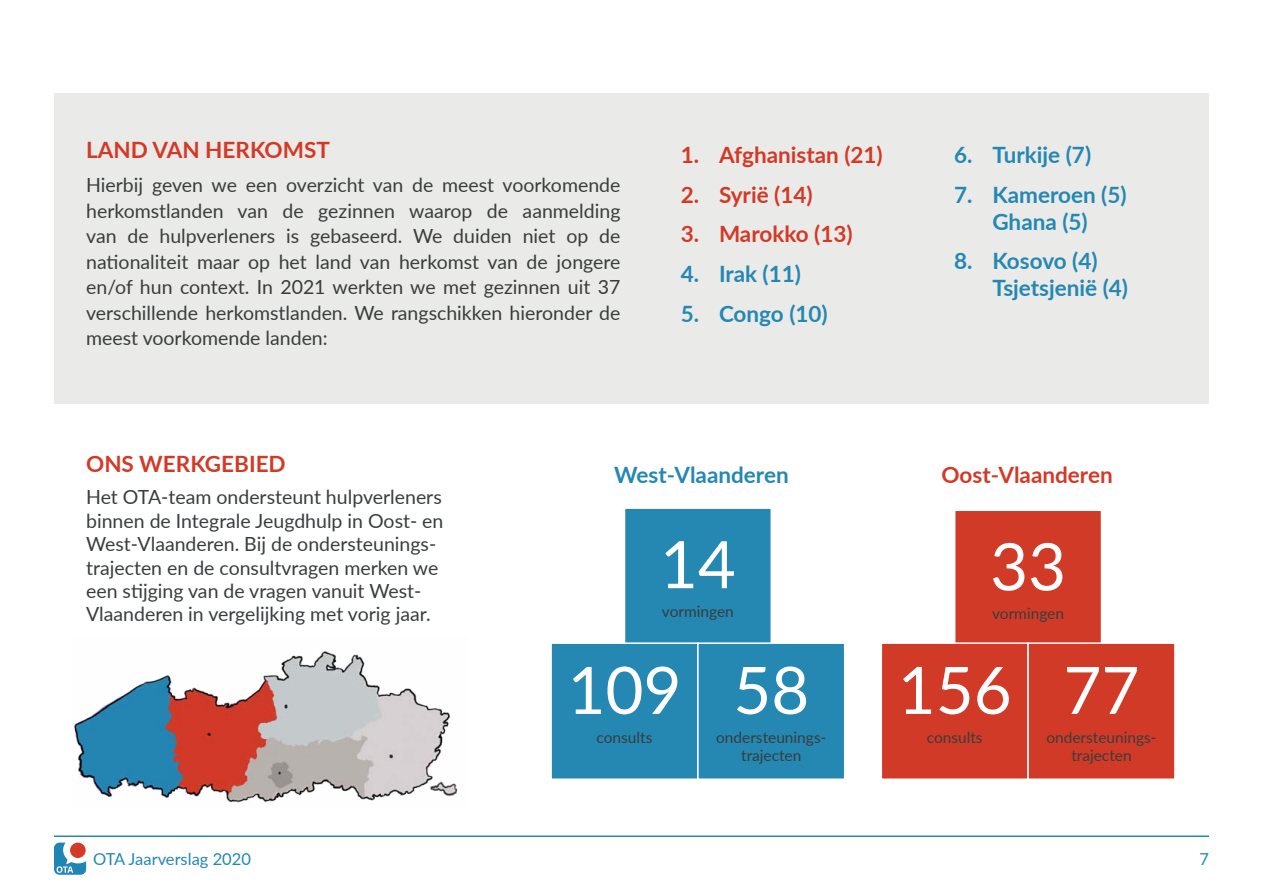
<style>
.page{position:relative;width:1263px;height:893px;background:#fff}
.page>*{position:absolute;margin:0;border:0;box-sizing:border-box;transform-origin:0 0}
.t1{font:65.4px "Lato";color:#fff}
.t2{font:700 22.5px/27px "Lato";color:#2488b2;text-align:center}
.t3{font:700 22.5px "Lato";color:#d23a27}
.t4{font:19.5px/25.5px "Lato";color:#393d3e;text-align:justify}
.t5{font:16.5px "Lato";color:#2488b2}
.t6{font:15.45px/18.6px "Lato";color:#393d3e;text-align:center}
</style>
<div class="page">
<hr style="left:54px;top:835px;width:1155px;height:2px;background:#2488b2">
<svg style="left:54px;top:843px;width:32px;height:32px"></svg>
<div style="left:70px;top:843px;width:16px;height:15px;background:#d23b27;border-radius:50%"></div>
<div style="left:54px;top:93px;width:1155px;height:311px;background:#eaeae8"></div>
<img style="left:74px;top:651px;width:384px;height:152px">
<div style="left:624px;top:508px;width:147px;height:136px;background:#2488b2"></div>
<div style="left:624px;top:507px;width:148px;height:138px;border:2px solid #fff"></div>
<div style="left:955px;top:510px;width:146px;height:136px;background:#d23a28"></div>
<div style="left:954px;top:509px;width:148px;height:138px;border:2px solid #fff"></div>
<div style="left:551px;top:643px;width:147px;height:136px;background:#2488b2"></div>
<div style="left:550px;top:642px;width:149px;height:138px;border:2px solid #fff"></div>
<div style="left:698px;top:643px;width:147px;height:136px;background:#2488b2"></div>
<div style="left:697px;top:642px;width:148px;height:138px;border:2px solid #fff"></div>
<div style="left:881px;top:643px;width:147px;height:136px;background:#d23a28"></div>
<div style="left:880px;top:642px;width:149px;height:138px;border:2px solid #fff"></div>
<div style="left:1028px;top:643px;width:147px;height:136px;background:#d23a28"></div>
<div style="left:1027px;top:642px;width:149px;height:138px;border:2px solid #fff"></div>
<p class="t3" style="left:86px;top:133px;width:245px">LAND VAN HERKOMST</p>
<p class="t4" style="left:86px;top:172px;width:536px">Hierbij geven we een overzicht van de meest voorkomende herkomstlanden van de gezinnen waarop de aanmelding van de hulpverleners is gebaseerd. We duiden niet op de nationaliteit maar op het land van herkomst van de jongere en/of hun context. In 2021 werkten we met gezinnen uit 37 verschillende herkomstlanden. We rangschikken hieronder de meest voorkomende landen:</p>
<p class="t3" style="left:681px;top:138px;width:204px">1. Afghanistan (21)</p>
<p class="t3" style="left:681px;top:178px;width:133px">2. Syrië (14)</p>
<p class="t3" style="left:681px;top:218px;width:173px">3. Marokko (13)</p>
<p class="t2" style="left:681px;top:260px;width:122px">4. Irak (11)</p>
<p class="t2" style="left:681px;top:299px;width:149px">5. Congo (10)</p>
<p class="t2" style="left:954px;top:140px;width:139px">6. Turkije (7)</p>
<p class="t2" style="left:954px;top:180px;width:174px">7. Kameroen (5)<br>Ghana (5)</p>
<p class="t2" style="left:992px;top:247px;width:137px;text-align:left;text-indent:-38px">8. Kosovo (4)<br>Tsjetsjenië (4)</p>
<p class="t3" style="left:86px;top:448px;width:201px">ONS WERKGEBIED</p>
<p class="t4" style="left:86px;top:485px;width:359px;line-height:23.4px;text-align:left">Het OTA-team ondersteunt hulpverleners binnen de Integrale Jeugdhulp in Oost- en West-Vlaanderen. Bij de ondersteunings&shy;trajecten en de consultvragen merken we een stijging van de vragen vanuit West-Vlaanderen in vergelijking met vorig jaar.</p>
<p class="t2" style="left:614px;top:460px;width:176px">West-Vlaanderen</p>
<p class="t3" style="left:941px;top:458px;width:173px">Oost-Vlaanderen</p>
<h1 class="t1" style="left:660px;top:518px;width:77px">14</h1>
<p class="t6" style="left:662px;top:601px;width:73px">vormingen</p>
<h1 class="t1" style="left:567px;top:643px;width:115px">109</h1>
<p class="t6" style="left:596px;top:727px;width:57px">consults</p>
<h1 class="t1" style="left:733px;top:643px;width:77px">58</h1>
<p class="t6" style="left:716px;top:727px;width:112px">ondersteunings&shy;trajecten</p>
<h1 class="t1" style="left:990px;top:520px;width:77px">33</h1>
<p class="t6" style="left:992px;top:603px;width:73px">vormingen</p>
<h1 class="t1" style="left:898px;top:643px;width:115px">156</h1>
<p class="t6" style="left:927px;top:727px;width:57px">consults</p>
<h1 class="t1" style="left:1063px;top:643px;width:77px">77</h1>
<p class="t6" style="left:1046px;top:727px;width:112px">ondersteunings&shy;trajecten</p>
<p class="t5" style="left:93px;top:847px;width:159px">OTA Jaarverslag 2020</p>
<p class="t5" style="left:1199px;top:847px;width:11px">7</p>
</div>
